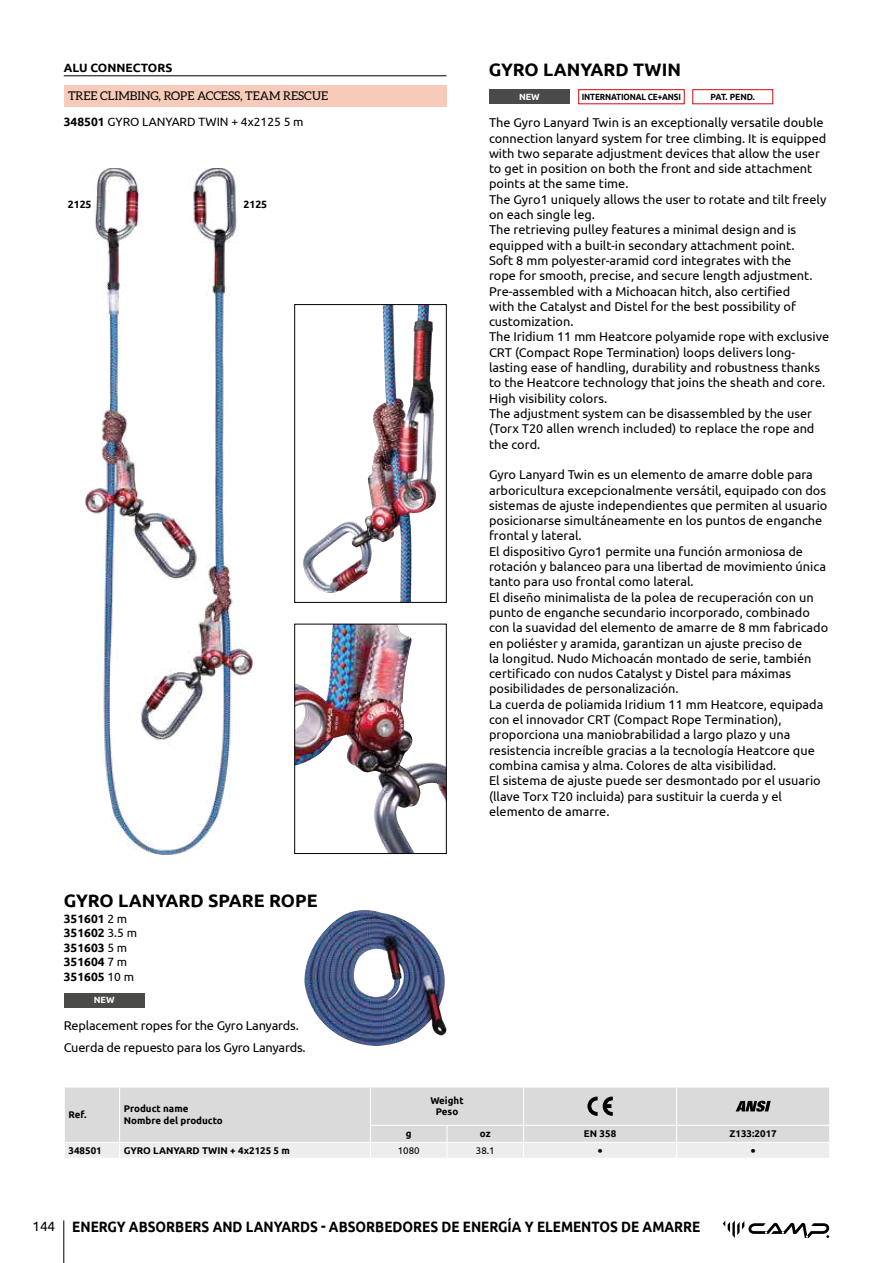
<style>
.page{position:relative;width:893px;height:1263px;background:#fff}
.page>*{position:absolute;margin:0;border:0;box-sizing:border-box;transform-origin:0 0}
.t1{font:700 18px "Ubuntu";color:#000}
.t2{font:700 15px "Ubuntu";color:#000;scale:.9 1}
.t3{font:15px "Ubuntu";color:#000}
.t4{font:13.5px "Ubuntu";color:#000}
.t5{font:12.75px/15.3px "Ubuntu";color:#000}
.t6{font:700 12px/14.4px "Ubuntu";color:#000}
.t7{font:12px "Aleo";color:#000}
.t8{font:12px "Ubuntu";color:#000}
.t9{font:700 10.5px "Ubuntu";color:#000}
.t10{font:700 9.75px/11.7px "Ubuntu";color:#000}
.t11{font:9.75px "Ubuntu";color:#000}
.t12{font:700 9px "Ubuntu";letter-spacing:-.015em;color:#000;scale:.9 1}
.t13{font:700 9px "Ubuntu";letter-spacing:-.015em;color:#000;scale:.95 1}
.t14{font:700 9px "Ubuntu";color:#fff}
.s1{font-weight:700}
.s2{font-weight:400}
</style>
<div class="page">
<hr style="left:64px;top:1220px;width:1px;height:43px;background:#000">
<svg style="left:723px;top:1220px;width:106px;height:18px"></svg>
<div style="left:489px;top:89px;width:81px;height:15px;background:#4a4a49"></div>
<div style="left:64px;top:992px;width:81px;height:15px;background:#4a4a49"></div>
<div style="left:578px;top:89px;width:107px;height:15px;border:1px solid #d20a11"></div>
<div style="left:692px;top:89px;width:81px;height:15px;border:1px solid #d20a11"></div>
<img style="left:297px;top:626px;width:147px;height:226px">
<img style="left:303px;top:306px;width:133px;height:294px">
<img style="left:304px;top:910px;width:143px;height:136px">
<hr style="left:64px;top:75px;width:382px;height:1px;background:#000">
<div style="left:64px;top:85px;width:382px;height:21px;background:#f6cbba"></div>
<img style="left:86px;top:168px;width:166px;height:686px">
<svg style="left:65px;top:1087px;width:764px;height:71px;background:#ddd"></svg>
<p class="t6" style="left:64px;top:61px;width:110px">ALU CONNECTORS</p>
<p class="t7" style="left:68px;top:89px;width:262px">TREE CLIMBING, ROPE ACCESS, TEAM RESCUE</p>
<h1 class="t1" style="left:489px;top:59px;width:194px">GYRO LANYARD TWIN</h1>
<p class="t14" style="left:519px;top:91px;width:22px">NEW</p>
<p class="t12" style="left:582px;top:91px;width:112px">INTERNATIONAL CE+ANSI</p>
<p class="t13" style="left:711px;top:91px;width:48px">PAT. PEND.</p>
<p class="t8" style="left:64px;top:115px;width:241px"><span class="s1">348501</span> GYRO LANYARD TWIN + 4x2125 5 m</p>
<p class="t9" style="left:68px;top:198px;width:25px">2125</p>
<p class="t9" style="left:243px;top:198px;width:25px">2125</p>
<p class="t5" style="left:489px;top:115px;width:342px">The Gyro Lanyard Twin is an exceptionally versatile double connection lanyard system for tree climbing. It is equipped with two separate adjustment devices that allow the user to get in position on both the front and side attachment points at the same time.<br>The Gyro1 uniquely allows the user to rotate and tilt freely on each single leg.<br>The retrieving pulley features a minimal design and is equipped with a built-in secondary attachment point.<br>Soft 8 mm polyester-aramid cord integrates with the<br>rope for smooth, precise, and secure length adjustment.<br>Pre-assembled with a Michoacan hitch, also certified<br>with the Catalyst and Distel for the best possibility of customization.<br>The Iridium 11 mm Heatcore polyamide rope with exclusive CRT (Compact Rope Termination) loops delivers long&shy;lasting ease of handling, durability and robustness thanks to the Heatcore technology that joins the sheath and core.<br>High visibility colors.<br>The adjustment system can be disassembled by the user (Torx T20 allen wrench included) to replace the rope and the cord.</p>
<p class="t5" style="left:489px;top:467px;width:341px">Gyro Lanyard Twin es un elemento de amarre doble para arboricultura excepcionalmente versátil, equipado con dos sistemas de ajuste independientes que permiten al usuario posicionarse simultáneamente en los puntos de enganche frontal y lateral.<br>El dispositivo Gyro1 permite una función armoniosa de rotación y balanceo para una libertad de movimiento única tanto para uso frontal como lateral.<br>El diseño minimalista de la polea de recuperación con un punto de enganche secundario incorporado, combinado con la suavidad del elemento de amarre de 8 mm fabricado en poliéster y aramida, garantizan un ajuste preciso de<br>la longitud. Nudo Michoacán montado de serie, también certificado con nudos Catalyst y Distel para máximas posibilidades de personalización.<br>La cuerda de poliamida Iridium 11 mm Heatcore, equipada con el innovador CRT (Compact Rope Termination), proporciona una maniobrabilidad a largo plazo y una resistencia increíble gracias a la tecnología Heatcore que combina camisa y alma. Colores de alta visibilidad.<br>El sistema de ajuste puede ser desmontado por el usuario (llave Torx T20 incluida) para sustituir la cuerda y el elemento de amarre.</p>
<h1 class="t1" style="left:64px;top:889px;width:255px">GYRO LANYARD SPARE ROPE</h1>
<p class="t6" style="left:64px;top:911px;width:75px">351601 <span class="s2">2 m<br></span>351602 <span class="s2">3.5 m<br></span>351603 <span class="s2">5 m<br></span>351604 <span class="s2">7 m<br></span>351605 <span class="s2">10 m</span></p>
<p class="t14" style="left:94px;top:994px;width:22px">NEW</p>
<p class="t5" style="left:64px;top:1014px;width:243px;line-height:21.8px">Replacement ropes for the Gyro Lanyards.<br>Cuerda de repuesto para los Gyro Lanyards.</p>
<p class="t10" style="left:69px;top:1108px;width:19px">Ref.</p>
<p class="t10" style="left:124px;top:1103px;width:101px">Product name<br>Nombre del producto</p>
<p class="t10" style="left:430px;top:1094px;width:35px;text-align:center">Weight<br>Peso</p>
<p class="t10" style="left:406px;top:1128px;width:7px">g</p>
<p class="t10" style="left:480px;top:1128px;width:12px">oz</p>
<p class="t10" style="left:584px;top:1128px;width:34px">EN 358</p>
<p class="t10" style="left:730px;top:1128px;width:49px">Z133:2017</p>
<p class="t10" style="left:69px;top:1144px;width:35px">348501</p>
<p class="t10" style="left:124px;top:1144px;width:168px">GYRO LANYARD TWIN + 4x2125 5 m</p>
<p class="t11" style="left:398px;top:1144px;width:23px">1080</p>
<p class="t11" style="left:476px;top:1144px;width:20px">38.1</p>
<p class="t3" style="left:597px;top:1141px;width:7px">•</p>
<p class="t3" style="left:750px;top:1141px;width:7px">•</p>
<p class="t4" style="left:32px;top:1218px;width:24px">144</p>
<p class="t2" style="left:72px;top:1218px;width:699px">ENERGY ABSORBERS AND LANYARDS - ABSORBEDORES DE ENERGÍA Y ELEMENTOS DE AMARRE</p>
</div>
